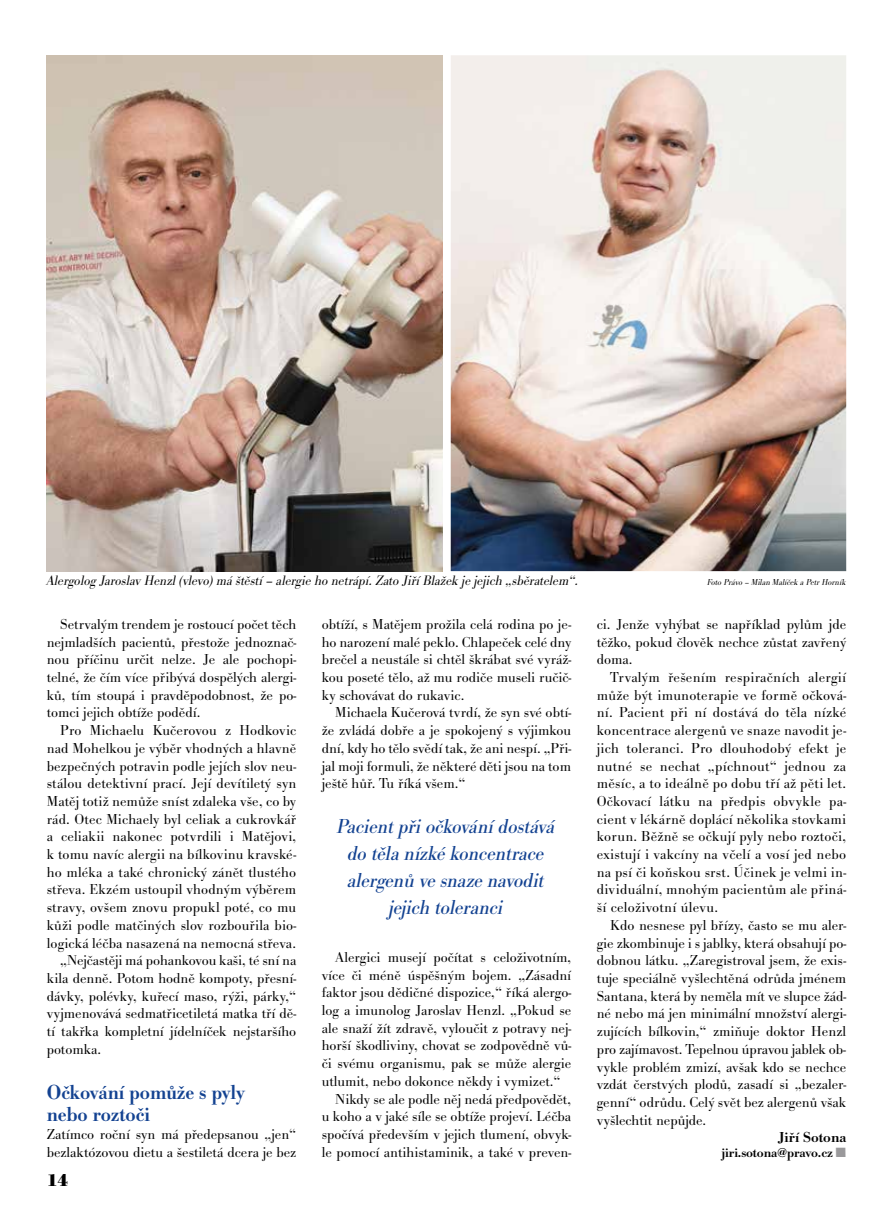
<style>
.page{position:relative;width:893px;height:1212px;background:#fff}
.page>*{position:absolute;margin:0;border:0;box-sizing:border-box;transform-origin:0 0}
.t1{font:italic 21px/27px "Bodoni URW";letter-spacing:-.005em;color:#134291;text-align:center;scale:.95 1}
.t2{font:500 21px/22.5px "Bodoni URW";color:#134291;scale:.95 1}
.t3{font:700 18px "Bodoni URW";color:#000}
.t4{font:300 15px/17.7px "Bodoni URW";color:#000;text-align:justify}
.t5{font:500 15px "Bodoni URW";color:#000}
.t6{font:italic 300 14.25px "Bodoni URW";color:#000;scale:.95 1}
.t7{font:500 13.5px "Bodoni URW";letter-spacing:-.01em;color:#000}
.t8{font:italic 300 9px "Bodoni URW";color:#000;scale:.95 1}
.s1{color:#9a999b}
</style>
<div class="page">
<img style="left:47px;top:55px;width:395px;height:516px">
<img style="left:451px;top:55px;width:395px;height:516px">
<p class="t6" style="left:47px;top:572px;width:562px">Alergolog Jaroslav Henzl (vlevo) má štěstí – alergie ho netrápí. Zato Jiří Blažek je jejich „sběratelem“.</p>
<p class="t8" style="left:707px;top:577px;width:148px">Foto Právo – Milan Malíček a Petr Horník</p>
<p class="t4" style="left:47px;top:615px;width:251px;text-indent:14px">Setrvalým trendem je rostoucí počet těch nejmladších pacientů, přestože jednoznač&shy;nou příčinu určit nelze. Je ale pochopi&shy;telné, že čím více přibývá dospělých alergi&shy;ků, tím stoupá i pravděpodobnost, že po&shy;tomci jejich obtíže podědí.</p>
<p class="t4" style="left:60px;top:721px;width:237px">Pro Michaelu Kučerovou z Hodkovic</p>
<p class="t4" style="left:47px;top:739px;width:251px">nad Mohelkou je výběr vhodných a hlavně</p>
<p class="t4" style="left:47px;top:757px;width:251px">bezpečných potravin podle jejích slov neu-</p>
<p class="t4" style="left:47px;top:775px;width:251px">stálou detektivní prací. Její devítiletý syn</p>
<p class="t4" style="left:47px;top:792px;width:251px">Matěj totiž nemůže sníst zdaleka vše, co by</p>
<p class="t4" style="left:47px;top:810px;width:251px">rád. Otec Michaely byl celiak a cukrovkář</p>
<p class="t4" style="left:47px;top:828px;width:251px">a celiakii nakonec potvrdili i Matějovi,</p>
<p class="t4" style="left:47px;top:845px;width:251px">k tomu navíc alergii na bílkovinu kravské-</p>
<p class="t4" style="left:47px;top:863px;width:251px">ho mléka a také chronický zánět tlustého</p>
<p class="t4" style="left:47px;top:881px;width:251px">střeva. Ekzém ustoupil vhodným výběrem</p>
<p class="t4" style="left:47px;top:898px;width:251px">stravy, ovšem znovu propukl poté, co mu</p>
<p class="t4" style="left:47px;top:916px;width:251px">kůži podle matčiných slov rozbouřila bio-</p>
<p class="t4" style="left:47px;top:934px;width:251px">logická léčba nasazená na nemocná střeva.</p>
<p class="t4" style="left:60px;top:952px;width:238px">„Nejčastěji má pohankovou kaši, té sní na</p>
<p class="t4" style="left:47px;top:969px;width:251px">kila denně. Potom hodně kompoty, přesní-</p>
<p class="t4" style="left:47px;top:987px;width:251px">dávky, polévky, kuřecí maso, rýži, párky,“</p>
<p class="t4" style="left:47px;top:1005px;width:251px">vyjmenovává sedmatřicetiletá matka tří dě-</p>
<p class="t4" style="left:47px;top:1022px;width:251px">tí takřka kompletní jídelníček nejstaršího</p>
<p class="t4" style="left:47px;top:1040px;width:56px">potomka.</p>
<h1 class="t2" style="left:47px;top:1081px;width:210px">Očkování pomůže s pyly nebo roztoči</h1>
<p class="t4" style="left:47px;top:1125px;width:251px">Zatímco roční syn má předepsanou „jen“ bezlaktózovou dietu a šestiletá dcera je bez</p>
<p class="t3" style="left:47px;top:1169px;width:23px">14</p>
<p class="t4" style="left:322px;top:615px;width:251px">obtíží, s Matějem prožila celá rodina po je&shy;ho narození malé peklo. Chlapeček celé dny brečel a neustále si chtěl škrábat své vyráž&shy;kou poseté tělo, až mu rodiče museli ručič&shy;ky schovávat do rukavic.</p>
<p class="t4" style="left:322px;top:704px;width:251px;text-indent:14px">Michaela Kučerová tvrdí, že syn své obtí&shy;že zvládá dobře a je spokojený s výjimkou dní, kdy ho tělo svědí tak, že ani nespí. „Při&shy;jal moji formuli, že některé děti jsou na tom ještě hůř. Tu říká všem.“</p>
<h1 class="t1" style="left:337px;top:812px;width:231px">Pacient při očkování dostává do těla nízké koncentrace alergenů ve snaze navodit jejich toleranci</h1>
<p class="t4" style="left:335px;top:948px;width:237px">Alergici musejí počítat s celoživotním,</p>
<p class="t4" style="left:322px;top:966px;width:251px">více či méně úspěšným bojem. „Zásadní</p>
<p class="t4" style="left:322px;top:984px;width:251px">faktor jsou dědičné dispozice,“ říká alergo-</p>
<p class="t4" style="left:322px;top:1001px;width:251px">log a imunolog Jaroslav Henzl. „Pokud se</p>
<p class="t4" style="left:322px;top:1019px;width:251px">ale snaží žít zdravě, vyloučit z potravy nej-</p>
<p class="t4" style="left:322px;top:1037px;width:251px">horší škodliviny, chovat se zodpovědně vů-</p>
<p class="t4" style="left:322px;top:1054px;width:251px">či svému organismu, pak se může alergie</p>
<p class="t4" style="left:322px;top:1072px;width:240px">utlumit, nebo dokonce někdy i vymizet.“</p>
<p class="t4" style="left:335px;top:1090px;width:237px">Nikdy se ale podle něj nedá předpovědět,</p>
<p class="t4" style="left:322px;top:1108px;width:251px">u koho a v jaké síle se obtíže projeví. Léčba</p>
<p class="t4" style="left:322px;top:1125px;width:251px">spočívá především v jejich tlumení, obvyk-</p>
<p class="t4" style="left:322px;top:1143px;width:251px">le pomocí antihistaminik, a také v preven-</p>
<p class="t4" style="left:597px;top:615px;width:251px">ci. Jenže vyhýbat se například pylům jde těžko, pokud člověk nechce zůstat zavřený doma.</p>
<p class="t4" style="left:597px;top:668px;width:251px;text-indent:14px">Trvalým řešením respiračních alergií může být imunoterapie ve formě očková&shy;ní. Pacient při ní dostává do těla nízké koncentrace alergenů ve snaze navodit je&shy;jich toleranci. Pro dlouhodobý efekt je nutné se nechat „píchnout“ jednou za měsíc, a to ideálně po dobu tří až pěti let.<br>Očkovací látku na předpis obvykle pa&shy;cient v lékárně doplácí několika stovkami korun. Běžně se očkují pyly nebo roztoči, existují i vakcíny na včelí a vosí jed nebo na psí či koňskou srst. Účinek je velmi in&shy;dividuální, mnohým pacientům ale přiná&shy;ší celoživotní úlevu.</p>
<p class="t4" style="left:597px;top:916px;width:251px;text-indent:14px">Kdo nesnese pyl břízy, často se mu aler&shy;gie zkombinuje i s jablky, která obsahují po&shy;dobnou látku. „Zaregistroval jsem, že exis&shy;tuje speciálně vyšlechtěná odrůda jménem Santana, která by neměla mít ve slupce žád&shy;né nebo má jen minimální množství alergi&shy;zujících bílkovin,“ zmiňuje doktor Henzl pro zajímavost. Tepelnou úpravou jablek ob&shy;vykle problém zmizí, avšak kdo se nechce vzdát čerstvých plodů, zasadí si „bezaler&shy;genní“ odrůdu. Celý svět bez alergenů však vyšlechtit nepůjde.</p>
<p class="t5" style="left:778px;top:1128px;width:70px">Jiří Sotona</p>
<p class="t7" style="left:722px;top:1144px;width:126px">jiri.sotona@pravo.cz <span class="s1">■</span></p>
</div>
